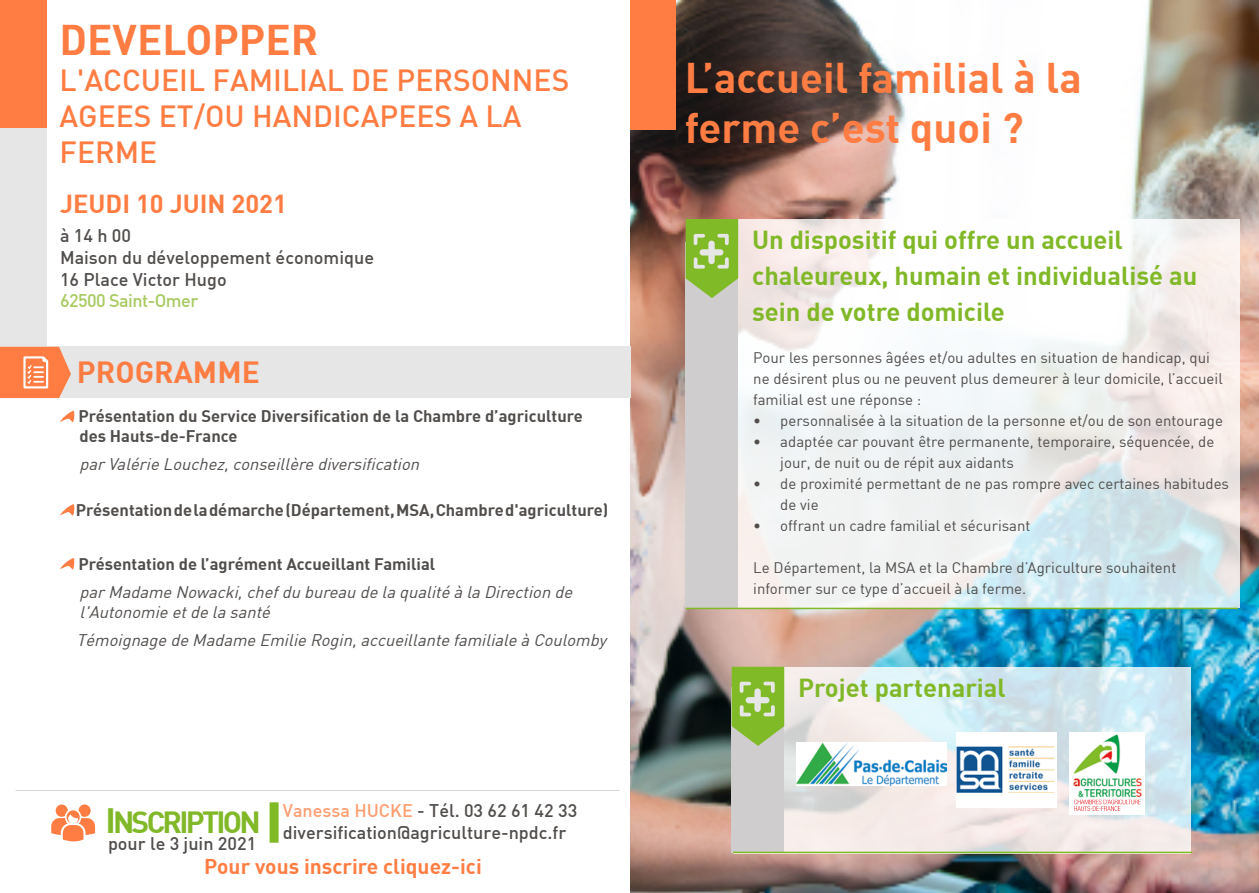
<style>
.page{position:relative;width:1259px;height:893px;background:#fff}
.page>*{position:absolute;margin:0;border:0;box-sizing:border-box;transform-origin:0 0}
.t1{font:700 42px/50.4px "DIN";color:#ff7d43}
.t2{font:500 30px/36px "DIN";color:#ff7d43}
.t3{font:700 30px "DIN";letter-spacing:-.09em;color:#81b828}
.t4{font:700 30px "DIN";color:#ff7d43}
.t5{font:700 25.5px/35.8px "DIN";color:#81b828}
.t6{font:700 25.5px "DIN";color:#ff7d43}
.t7{font:700 21px "DIN";color:#ff7d43}
.t8{font:500 18px/21.6px "DIN";color:#504d4b}
.t9{font:500 18px "DIN";letter-spacing:-.03em;color:#a7ca61}
.t10{font:700 16.5px/19.8px "DIN";color:#504d4b}
.t11{font:italic 16.5px/19.8px "DIN";color:#504d4b}
.t12{font:15px/21px "DIN";color:#504d4b}
.s1{font-size:34.5px}
.s2{color:#ff9e72}
</style>
<div class="page">
<img style="left:630px;top:0;width:629px;height:893px">
<div style="left:0;top:128px;width:46px;height:237px;background:#e7e6e6"></div>
<svg style="left:738px;top:219px;width:501px;height:389px"></svg>
<div style="left:685px;top:242px;width:53px;height:366px;background:#cfcdcd"></div>
<svg style="left:685px;top:219px;width:53px;height:79px;background:#96c153"></svg>
<hr style="left:685px;top:608px;width:552px;height:1px;background:#80ba27">
<svg style="left:60px;top:410px;width:15px;height:12px"></svg>
<svg style="left:60px;top:504px;width:15px;height:12px"></svg>
<svg style="left:60px;top:558px;width:15px;height:12px"></svg>
<div style="left:0;top:347px;width:630px;height:51px;background:#e7e6e6"></div>
<svg style="left:0;top:347px;width:71px;height:51px;background:#fc9161"></svg>
<div style="left:0;top:0;width:47px;height:128px;background:#ff7d43"></div>
<div style="left:629px;top:0;width:46px;height:129px;background:#ff7d43"></div>
<div style="left:270px;top:802px;width:9px;height:41px;background:#80ba27"></div>
<svg style="left:51px;top:804px;width:44px;height:37px"></svg>
<svg style="left:733px;top:668px;width:457px;height:186px;background:#e2e8ea"></svg>
<div style="left:731px;top:688px;width:53px;height:165px;background:#cfcdcd"></div>
<svg style="left:731px;top:667px;width:53px;height:79px;background:#97c154"></svg>
<img style="left:796px;top:743px;width:151px;height:43px">
<img style="left:956px;top:733px;width:100px;height:75px">
<img style="left:1069px;top:733px;width:75px;height:81px">
<img style="left:1074px;top:799px;width:66px;height:5px">
<img style="left:1074px;top:806px;width:46px;height:5px">
<hr style="left:733px;top:852px;width:459px;height:1px;background:#80ba27">
<h1 class="t1" style="left:60px;top:13px;width:260px">DEVELOPPER</h1>
<h2 class="t2" style="left:60px;top:61px;width:511px">L'ACCUEIL FAMILIAL DE PERSONNES<br>AGEES ET/OU HANDICAPEES A LA<br>FERME</h2>
<h3 class="t6" style="left:60px;top:187px;width:228px">JEUDI 10 JUIN 2021</h3>
<p class="t8" style="left:60px;top:224px;width:315px">à 14 h 00<br>Maison du développement économique<br>16 Place Victor Hugo</p>
<p class="t9" style="left:60px;top:289px;width:140px">62500 Saint-Omer</p>
<h2 class="t4" style="left:77px;top:353px;width:184px">PROGRAMME</h2>
<p class="t10" style="left:78px;top:406px;width:506px">Présentation du Service Diversification de la Chambre d’agriculture des Hauts-de-France</p>
<p class="t11" style="left:80px;top:454px;width:346px">par Valérie Louchez, conseillère diversification</p>
<p class="t10" style="left:76px;top:499px;width:534px">Présentation de la démarche (Département, MSA, Chambre d'agriculture)</p>
<p class="t10" style="left:78px;top:553px;width:358px">Présentation de l’agrément Accueillant Familial</p>
<p class="t11" style="left:80px;top:582px;width:499px">parMadame Nowacki,chefdu bureau de la qualité à la Direction de l'Autonomie etde la santé</p>
<p class="t11" style="left:76px;top:630px;width:536px">Témoignage de Madame Emilie Rogin,accueillante familiale à Coulomby</p>
<h2 class="t3" style="left:106px;top:803px;width:157px"><span class="s1">I</span>NSCRIPTION</h2>
<p class="t8" style="left:283px;top:799px;width:296px"><span class="s2">Vanessa HUCKE</span> - Tél. 03 62 61 42 33 diversification@agriculture-npdc.fr</p>
<p class="t8" style="left:108px;top:832px;width:150px">pour le 3 juin 2021</p>
<h3 class="t7" style="left:204px;top:853px;width:279px">Pour vous inscrire cliquez-ici</h3>
<h1 class="t1" style="left:685px;top:51px;width:399px">L’accueil familial à la ferme c’est quoi ?</h1>
<h3 class="t5" style="left:752px;top:221px;width:447px">Un dispositif qui offre un accueil chaleureux, humain et individualisé au sein de votre domicile</h3>
<p class="t12" style="left:753px;top:347px;width:471px">Pour les personnes âgées et/ou adultes en situation de handicap, qui ne désirent plus ou ne peuvent plus demeurer à leur domicile, l’accueil familial est une réponse :</p>
<p class="t12" style="left:753px;top:410px;width:471px">• personnalisée à la situation de la personne et/ou de son entourage</p>
<p class="t12" style="left:780px;top:431px;width:435px;text-indent:-27px">• adaptée car pouvant être permanente, temporaire, séquencée, de jour, de nuit ou de répit aux aidants</p>
<p class="t12" style="left:780px;top:473px;width:450px;text-indent:-27px">• de proximité permettant de ne pas rompre avec certaines habitudes de vie</p>
<p class="t12" style="left:753px;top:515px;width:279px">• offrant un cadre familial et sécurisant</p>
<p class="t12" style="left:753px;top:557px;width:424px">Le Département, la MSA et la Chambre d’Agriculture souhaitent informer sur ce type d’accueil à la ferme.</p>
<h3 class="t5" style="left:798px;top:668px;width:209px">Projet partenarial</h3>
</div>
